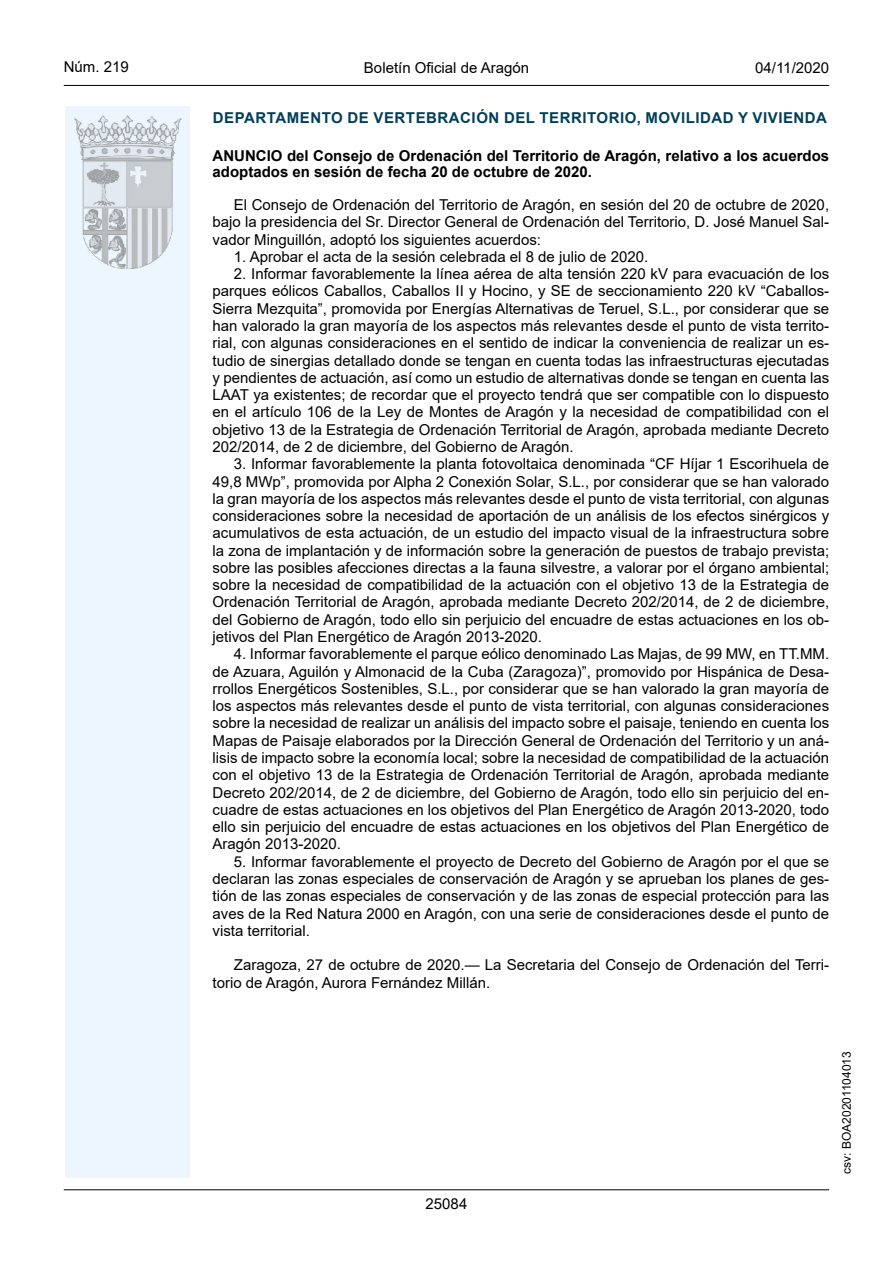
<style>
.page{position:relative;width:893px;height:1263px;background:#fff}
.page>*{position:absolute;margin:0;border:0;box-sizing:border-box;transform-origin:0 0}
.inicio_de_parrafo{font:15px/17.2px "Arial";color:#000;text-align:justify}
.Titulo_text{font:700 15px/16.5px "Arial";color:#000}
.emisor_text{font:700 15px "Arial";letter-spacing:.035em;color:#003f58}
.t1{font:15px "Arial MT2";color:#000}
.t2{font:12px "Arial MT2";color:#000}
</style>
<div class="page">
<div style="left:65px;top:106px;width:125px;height:1072px;background:#edf6fe"></div>
<img style="left:75px;top:115px;width:106px;height:153px">
<hr style="left:64px;top:85px;width:765px;height:1px;background:#000">
<hr style="left:64px;top:1189px;width:765px;height:1px;background:#000">
<p class="t1" style="left:64px;top:57px;width:67px">Núm. 219</p>
<p class="inicio_de_parrafo" style="left:364px;top:59px;width:167px">Boletín Oficial de Aragón</p>
<p class="t1" style="left:755px;top:57px;width:75px">04/11/2020</p>
<h5 class="emisor_text" style="left:213px;top:107px;width:616px">DEPARTAMENTO DE VERTEBRACIÓN DEL TERRITORIO, MOVILIDAD Y VIVIENDA</h5>
<p class="Titulo_text" style="left:213px;top:147px;width:618px">ANUNCIO del Consejo de Ordenación del Territorio de Aragón, relativo a los acuerdos adoptados en sesión de fecha 20 de octubre de 2020.</p>
<p class="inicio_de_parrafo" style="left:213px;top:196px;width:618px;text-indent:21px">El Consejo de Ordenación del Territorio de Aragón, en sesión del 20 de octubre de 2020, bajo la presidencia del Sr. Director General de Ordenación del Territorio, D. José Manuel Sal&shy;vador Minguillón, adoptó los siguientes acuerdos:</p>
<p class="inicio_de_parrafo" style="left:234px;top:248px;width:416px">1. Aprobar el acta de la sesión celebrada el 8 de julio de 2020.</p>
<p class="inicio_de_parrafo" style="left:213px;top:265px;width:618px;text-indent:21px">2. Informar favorablemente la línea aérea de alta tensión 220 kV para evacuación de los parques eólicos Caballos, Caballos II y Hocino, y SE de seccionamiento 220 kV “Caballos-Sierra Mezquita”, promovida por Energías Alternativas de Teruel, S.L., por considerar que se han valorado la gran mayoría de los aspectos más relevantes desde el punto de vista territo&shy;rial, con algunas consideraciones en el sentido de indicar la conveniencia de realizar un es&shy;tudio de sinergias detallado donde se tengan en cuenta todas las infraestructuras ejecutadas y pendientes de actuación, así como un estudio de alternativas donde se tengan en cuenta las LAAT ya existentes; de recordar que el proyecto tendrá que ser compatible con lo dispuesto en el artículo 106 de la Ley de Montes de Aragón y la necesidad de compatibilidad con el objetivo 13 de la Estrategia de Ordenación Territorial de Aragón, aprobada mediante Decreto 202/2014, de 2 de diciembre, del Gobierno de Aragón.</p>
<p class="inicio_de_parrafo" style="left:213px;top:455px;width:618px;text-indent:21px">3. Informar favorablemente la planta fotovoltaica denominada “CF Híjar 1 Escorihuela de 49,8 MWp”, promovida por Alpha 2 Conexión Solar, S.L., por considerar que se han valorado la gran mayoría de los aspectos más relevantes desde el punto de vista territorial, con algunas consideraciones sobre la necesidad de aportación de un análisis de los efectos sinérgicos y acumulativos de esta actuación, de un estudio del impacto visual de la infraestructura sobre la zona de implantación y de información sobre la generación de puestos de trabajo prevista; sobre las posibles afecciones directas a la fauna silvestre, a valorar por el órgano ambiental; sobre la necesidad de compatibilidad de la actuación con el objetivo 13 de la Estrategia de Ordenación Territorial de Aragón, aprobada mediante Decreto 202/2014, de 2 de diciembre, del Gobierno de Aragón, todo ello sin perjuicio del encuadre de estas actuaciones en los ob&shy;jetivos del Plan Energético de Aragón 2013-2020.</p>
<p class="inicio_de_parrafo" style="left:213px;top:645px;width:618px;text-indent:21px">4. Informar favorablemente el parque eólico denominado Las Majas, de 99 MW, en TT.MM. de Azuara, Aguilón y Almonacid de la Cuba (Zaragoza)”, promovido por Hispánica de Desa&shy;rrollos Energéticos Sostenibles, S.L., por considerar que se han valorado la gran mayoría de los aspectos más relevantes desde el punto de vista territorial, con algunas consideraciones sobre la necesidad de realizar un análisis del impacto sobre el paisaje, teniendo en cuenta los Mapas de Paisaje elaborados por la Dirección General de Ordenación del Territorio y un aná&shy;lisis de impacto sobre la economía local; sobre la necesidad de compatibilidad de la actuación con el objetivo 13 de la Estrategia de Ordenación Territorial de Aragón, aprobada mediante Decreto 202/2014, de 2 de diciembre, del Gobierno de Aragón, todo ello sin perjuicio del en&shy;cuadre de estas actuaciones en los objetivos del Plan Energético de Aragón 2013-2020, todo ello sin perjuicio del encuadre de estas actuaciones en los objetivos del Plan Energético de Aragón 2013-2020.</p>
<p class="inicio_de_parrafo" style="left:213px;top:853px;width:618px;text-indent:21px">5. Informar favorablemente el proyecto de Decreto del Gobierno de Aragón por el que se declaran las zonas especiales de conservación de Aragón y se aprueban los planes de ges&shy;tión de las zonas especiales de conservación y de las zonas de especial protección para las aves de la Red Natura 2000 en Aragón, con una serie de consideraciones desde el punto de vista territorial.</p>
<p class="inicio_de_parrafo" style="left:213px;top:956px;width:618px;text-indent:21px">Zaragoza, 27 de octubre de 2020.— La Secretaria del Consejo de Ordenación del Terri&shy;torio de Aragón, Aurora Fernández Millán.</p>
<p class="t1" style="left:426px;top:1193px;width:43px">25084</p>
<p class="t2" style="left:838px;top:1174px;width:124px;rotate:-90deg">csv: BOA20201104013</p>
</div>
